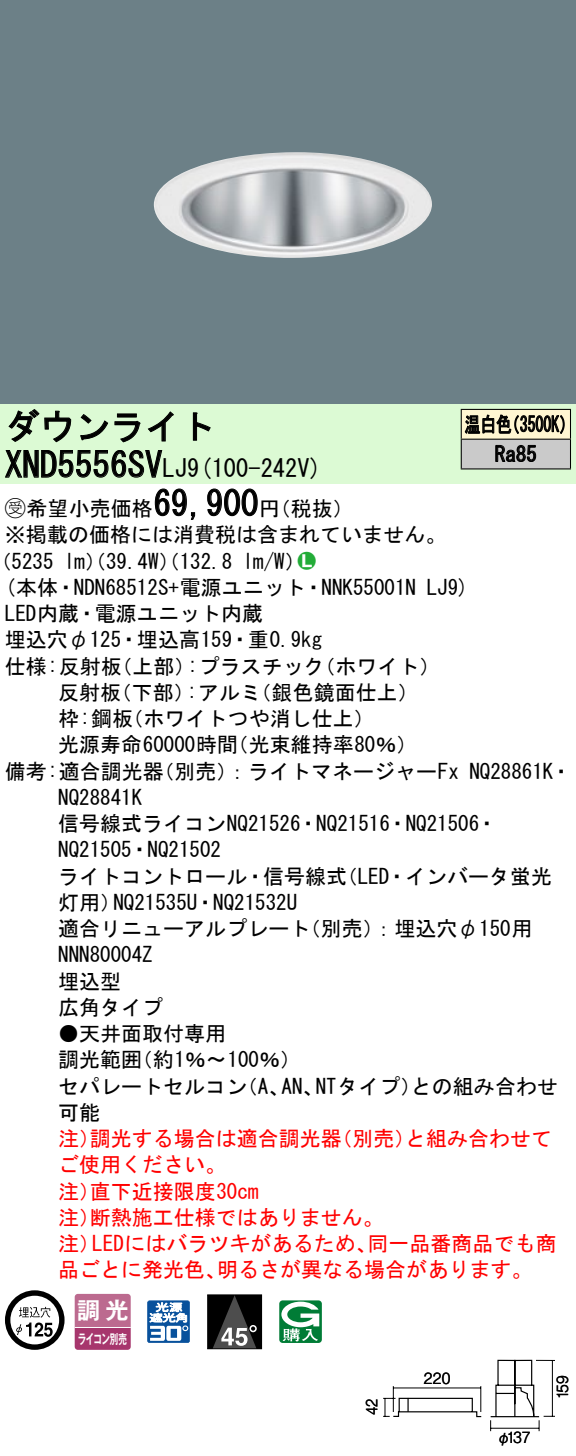
<style>
.page{position:relative;width:576px;height:1456px;background:#fff}
.page>*{position:absolute;margin:0;border:0;box-sizing:border-box;transform-origin:0 0}
.t1{font:35px "MS Gothic";color:#000}
.t2{font:24.5px "MS Gothic";color:#000}
.t3{font:23.1px "Gothic MB101 Pro De Bold 90 pv RKSJ H";color:#fff}
.t4{font:21px/26.2px "MS Gothic";color:#000}
.t5{font:21px/26.2px "MS Gothic";color:#f00}
.t6{font:21px/29.8px "MS Gothic";color:#000;scale:.75 1}
.t7{font:21px "Ford Classification 1";color:#23ac38}
.t8{font:15.4px "Gothic BBB Pro Medium 90 pv RKSJ H";letter-spacing:.015em;color:#000;scale:.9 1}
.t9{font:15.4px "Gothic BBB Pro Medium 90 pv RKSJ H";letter-spacing:.015em;color:#000;scale:.85 1}
.t10{font:13.3px "Gothic MB101 Pro De Bold 90 pv RKSJ H";letter-spacing:-.05em;color:#fff;scale:.65 1}
.s1{font-size:24.5px}
.s2{font-family:"Ford Classification 1"}
.s3{color:#fff}
</style>
<div class="page">
<div style="left:0;top:0;width:575px;height:404px;background:#6c8087"></div>
<img style="left:154px;top:152px;width:278px;height:106px">
<div style="left:0;top:404px;width:575px;height:79px;background:#dcfad4"></div>
<svg style="left:8px;top:409px;width:64px;height:34px"></svg>
<svg style="left:80px;top:413px;width:60px;height:30px"></svg>
<svg style="left:147px;top:411px;width:26px;height:31px"></svg>
<svg style="left:192px;top:412px;width:19px;height:29px"></svg>
<svg style="left:5px;top:450px;width:158px;height:28px"></svg>
<svg style="left:154px;top:488px;width:42px;height:32px"></svg>
<svg style="left:207px;top:488px;width:51px;height:29px"></svg>
<svg style="left:5px;top:1290px;width:59px;height:60px"></svg>
<svg style="left:74px;top:1294px;width:56px;height:56px;background:#b45883"></svg>
<hr style="left:75px;top:1327px;width:55px;height:1px;background:#fff">
<svg style="left:147px;top:1300px;width:43px;height:43px"></svg>
<div style="left:207px;top:1294px;width:55px;height:55px;border:1px solid #000"></div>
<div style="left:207px;top:1295px;width:54px;height:54px;background:#000"></div>
<svg style="left:213px;top:1295px;width:43px;height:53px"></svg>
<svg style="left:279px;top:1300px;width:43px;height:43px"></svg>
<div style="left:461px;top:409px;width:109px;height:30px;background:#fff6d2"></div>
<div style="left:461px;top:439px;width:109px;height:30px;background:#cacaca"></div>
<hr style="left:460px;top:409px;width:110px;height:1px;background:#000">
<hr style="left:569px;top:410px;width:2px;height:29px;background:#000">
<hr style="left:460px;top:439px;width:110px;height:1px;background:#000">
<hr style="left:569px;top:440px;width:2px;height:28px;background:#000">
<hr style="left:460px;top:468px;width:110px;height:2px;background:#000">
<svg style="left:460px;top:410px;width:104px;height:58px"></svg>
<svg style="left:383px;top:1386px;width:99px;height:32px"></svg>
<svg style="left:490px;top:1360px;width:64px;height:71px"></svg>
<hr style="left:490px;top:1428px;width:49px;height:1px;background:#000">
<h1 class="t1" style="left:5px;top:409px;width:212px">ダウンライト</h1>
<p class="t2" style="left:187px;top:456px;width:136px">(9 100-242 (V</p>
<h1 class="t1" style="left:5px;top:447px;width:184px">XND5556SV<span class="s1">LJ</span></h1>
<h1 class="t1" style="left:153px;top:486px;width:106px">69,900</h1>
<p class="t4" style="left:5px;top:495px;width:442px"><span class="s2">B</span>希望小売価格<br>※掲載の価格には消費税は含まれていません。</p>
<p class="t7" style="left:298px;top:550px;width:19px">2<span class="s3">7</span></p>
<p class="t4" style="left:259px;top:495px;width:96px">（円税抜(</p>
<p class="t4" style="left:243px;top:548px;width:64px">l m (W/</p>
<p class="t4" style="left:-9px;top:548px;width:65px">（5235</p>
<p class="t4" style="left:64px;top:548px;width:169px">lm）（39.4 ）（W 132.8</p>
<p class="t6" style="left:494px;top:409px;width:57px;text-indent:-30px">温白色<br>Ra85</p>
<p class="t6" style="left:504px;top:409px;width:96px">（3500 (K</p>
<p class="t4" style="left:5px;top:574px;width:412px">(本体・NDN68512 +S 電源ユニット・NNK55001N</p>
<p class="t4" style="left:5px;top:600px;width:259px">LED内蔵・電源ユニット内蔵</p>
<p class="t4" style="left:5px;top:627px;width:318px">埋込穴φ125・埋込高159・重0.9kg</p>
<p class="t4" style="left:314px;top:653px;width:127px">（ホワイト(</p>
<p class="t4" style="left:426px;top:574px;width:44px">LJ (9</p>
<p class="t4" style="left:187px;top:653px;width:139px">:プラスチック</p>
<p class="t4" style="left:5px;top:653px;width:118px">仕様:反射板</p>
<p class="t4" style="left:111px;top:653px;width:85px">（上部）</p>
<p class="t4" style="left:58px;top:679px;width:64px">反射板</p>
<p class="t4" style="left:111px;top:679px;width:85px">（下部）</p>
<p class="t4" style="left:187px;top:679px;width:76px">:アルミ</p>
<p class="t4" style="left:250px;top:679px;width:169px">（銀色鏡面仕上(</p>
<p class="t4" style="left:58px;top:705px;width:76px">枠:鋼板</p>
<p class="t4" style="left:122px;top:705px;width:253px">（ホワイトつや消し仕上(</p>
<p class="t4" style="left:58px;top:732px;width:181px">光源寿命60000時間</p>
<p class="t4" style="left:227px;top:732px;width:191px">（光束維持率80％(</p>
<p class="t4" style="left:153px;top:758px;width:307px">（別売：）ライトマネージャーFx</p>
<p class="t4" style="left:5px;top:758px;width:160px">備考:適合調光器</p>
<p class="t4" style="left:58px;top:784px;width:85px">NQ28841K</p>
<p class="t4" style="left:58px;top:810px;width:441px">信号線式ライコンNQ21526・NQ21516・NQ21506・</p>
<p class="t4" style="left:58px;top:837px;width:164px">NQ21505・NQ21502</p>
<p class="t4" style="left:336px;top:863px;width:217px">（LED・インバータ蛍光</p>
<p class="t4" style="left:469px;top:758px;width:104px">NQ28861 ・K</p>
<p class="t4" style="left:58px;top:863px;width:290px;text-align:center">ライトコントロール・信号線式<br>NQ21535 ・U NQ21532U</p>
<p class="t4" style="left:58px;top:889px;width:64px">灯用）</p>
<p class="t4" style="left:58px;top:915px;width:253px">適合リニューアルプレート<br>NNN80004Z<br>埋込型<br>広角タイプ</p>
<p class="t4" style="left:132px;top:1020px;width:171px;text-indent:-73px">●天井面取付専用<br>（約1％〜100％(</p>
<p class="t4" style="left:300px;top:915px;width:234px">（別売：）埋込穴φ150用</p>
<p class="t4" style="left:58px;top:1047px;width:85px">調光範囲</p>
<p class="t4" style="left:315px;top:1073px;width:107px">NTタイプ）</p>
<p class="t4" style="left:411px;top:1073px;width:148px">との組み合わせ</p>
<p class="t4" style="left:58px;top:1073px;width:190px">セパレートセルコン可能</p>
<p class="t4" style="left:237px;top:1073px;width:54px">（、A</p>
<p class="t4" style="left:281px;top:1073px;width:43px">AN、</p>
<p class="t5" style="left:90px;top:1125px;width:253px">調光する場合は適合調光器</p>
<p class="t5" style="left:331px;top:1125px;width:85px">（別売）</p>
<p class="t5" style="left:405px;top:1125px;width:148px">と組み合わせて</p>
<p class="t5" style="left:58px;top:1125px;width:43px">注）</p>
<p class="t5" style="left:58px;top:1152px;width:169px">ご使用ください。</p>
<p class="t5" style="left:90px;top:1178px;width:170px">直下近接限度30cm</p>
<p class="t5" style="left:90px;top:1178px;width:295px;text-indent:-32px">注）<br>断熱施工仕様ではありません。</p>
<p class="t5" style="left:58px;top:1204px;width:43px">注）</p>
<p class="t5" style="left:92px;top:1230px;width:286px">LEDにはバラツキがあるため、</p>
<p class="t5" style="left:367px;top:1230px;width:190px">同一品番商品でも商</p>
<p class="t5" style="left:58px;top:1230px;width:43px">注）</p>
<p class="t5" style="left:58px;top:1257px;width:169px">品ごとに発光色、</p>
<p class="t5" style="left:217px;top:1257px;width:317px">明るさが異なる場合があります。</p>
<p class="t3" style="left:77px;top:1291px;width:53px">調光</p>
<p class="t10" style="left:78px;top:1327px;width:77px">ライコン別売</p>
<p class="t9" style="left:359px;top:1415px;width:21px;rotate:-90deg">42</p>
<p class="t8" style="left:423px;top:1366px;width:31px">220</p>
<p class="t8" style="left:506px;top:1425px;width:27px">137</p>
<p class="t8" style="left:496px;top:1425px;width:17px">φ</p>
<p class="t8" style="left:550px;top:1399px;width:29px;rotate:-90deg">159</p>
</div>
